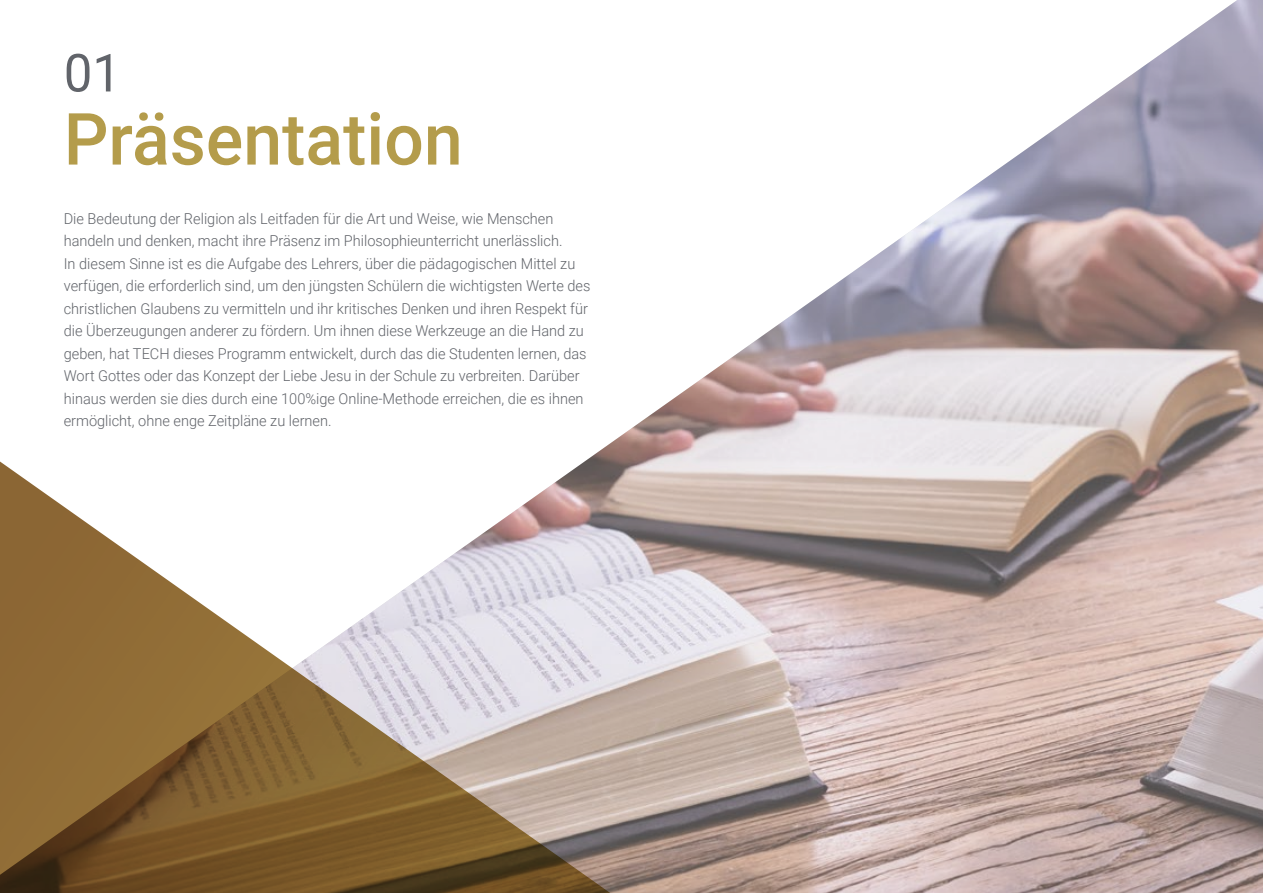
<style>
.page{position:relative;width:1263px;height:893px;background:#fff}
.page>*{position:absolute;margin:0;border:0;box-sizing:border-box;transform-origin:0 0}
.t1{font:500 72px "Roboto";color:#b49c4b}
.t2{font:52.5px "Roboto";color:#61646a}
.t3{font:300 15px/22.5px "Roboto";color:#61646a}
</style>
<div class="page">
<img style="left:606px;top:0;width:657px;height:893px">
<svg style="left:0;top:446px;width:640px;height:447px"></svg>
<h2 class="t2" style="left:64px;top:36px;width:59px">01</h2>
<h1 class="t1" style="left:64px;top:89px;width:400px">Präsentation</h1>
<p class="t3" style="left:64px;top:207px;width:528px">Die Bedeutung der Religion als Leitfaden für die Art und Weise, wie Menschen handeln und denken, macht ihre Präsenz im Philosophieunterricht unerlässlich.<br>In diesem Sinne ist es die Aufgabe des Lehrers, über die pädagogischen Mittel zu verfügen, die erforderlich sind, um den jüngsten Schülern die wichtigsten Werte des christlichen Glaubens zu vermitteln und ihr kritisches Denken und ihren Respekt für die Überzeugungen anderer zu fördern. Um ihnen diese Werkzeuge an die Hand zu geben, hat TECH dieses Programm entwickelt, durch das die Studenten lernen, das Wort Gottes oder das Konzept der Liebe Jesu in der Schule zu verbreiten. Darüber hinaus werden sie dies durch eine 100%ige Online-Methode erreichen, die es ihnen ermöglicht, ohne enge Zeitpläne zu lernen.</p>
</div>
